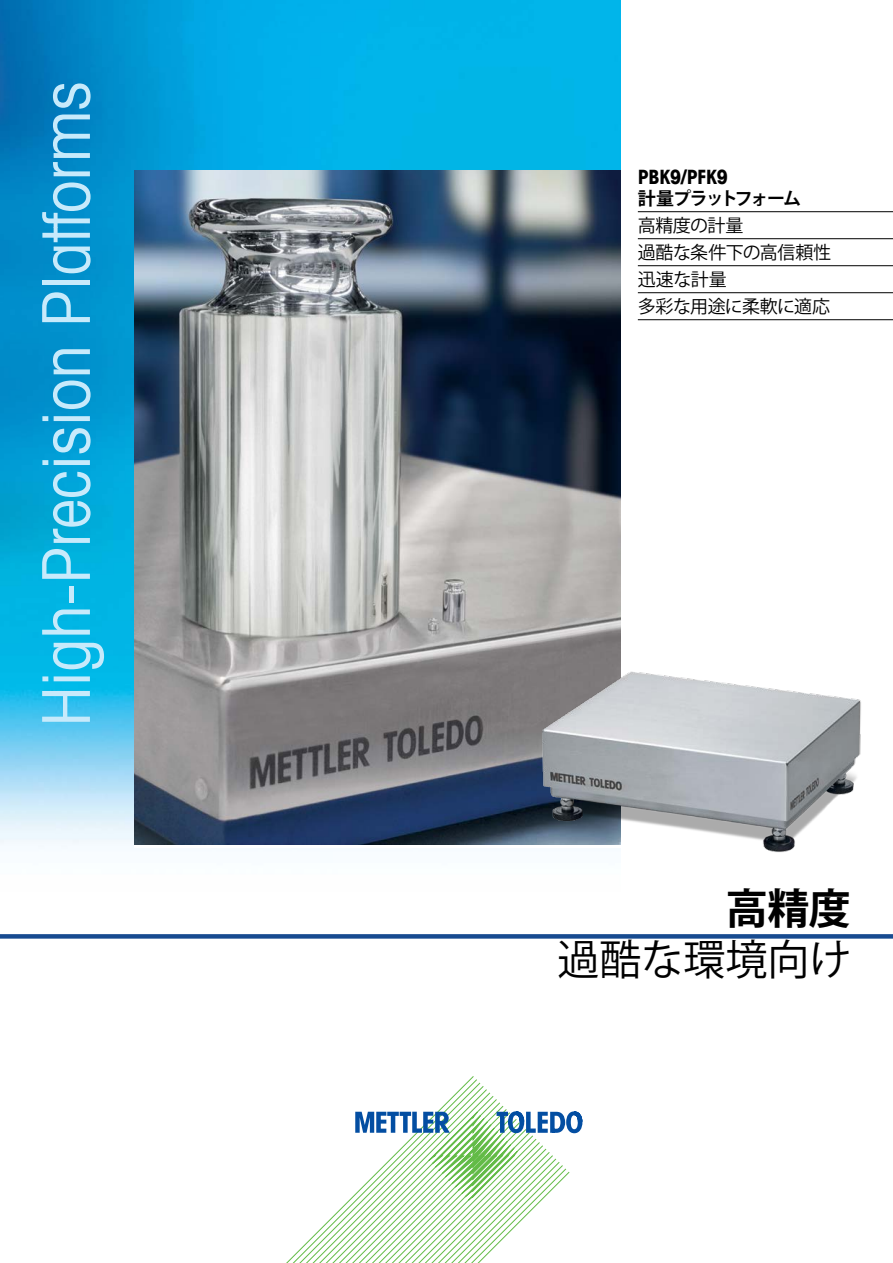
<style>
.page{position:relative;width:893px;height:1263px;background:#fff}
.page>*{position:absolute;margin:0;border:0;box-sizing:border-box;transform-origin:0 0}
.t1{font:condensed 66px "Avant Garde Com";color:#c7eafb}
.t2{font:42px "Koz Go Pro";color:#000}
.t3{font:700 42px "Koz Go Pro";color:#000}
.t4{font:700 condensed 19.8px "Avant Garde Com";letter-spacing:-.015em;color:#000}
.t5{font:18px/27px "Koz Go Pro";letter-spacing:-.03em;color:#000}
.t6{font:700 18px "Koz Go Pro";letter-spacing:-.1em;color:#000}
</style>
<div class="page">
<img style="left:0;top:0;width:621px;height:847px">
<svg style="left:286px;top:1076px;width:255px;height:187px"></svg>
<svg style="left:355px;top:1111px;width:227px;height:90px"></svg>
<hr style="left:638px;top:211px;width:255px;height:1px;background:#000">
<hr style="left:638px;top:238px;width:255px;height:1px;background:#000">
<hr style="left:638px;top:265px;width:255px;height:1px;background:#000">
<hr style="left:638px;top:292px;width:255px;height:1px;background:#000">
<hr style="left:638px;top:319px;width:255px;height:1px;background:#000">
<div style="left:0;top:934px;width:893px;height:5px;background:#174b90"></div>
<img style="left:135px;top:170px;width:486px;height:674px">
<img style="left:526px;top:648px;width:335px;height:205px">
<h1 class="t1" style="left:25px;top:726px;width:647px;rotate:-90deg">High-Precision Platforms</h1>
<p class="t4" style="left:638px;top:165px;width:91px">PBK9/PFK9</p>
<p class="t6" style="left:638px;top:186px;width:165px">計量プラットフォーム</p>
<p class="t5" style="left:638px;top:212px;width:195px">高精度の計量<br>過酷な条件下の高信頼性迅速な計量<br>多彩な用途に柔軟に適応</p>
<h2 class="t3" style="left:726px;top:882px;width:126px">高精度</h2>
<h2 class="t2" style="left:557px;top:933px;width:295px">過酷な環境向け</h2>
</div>
